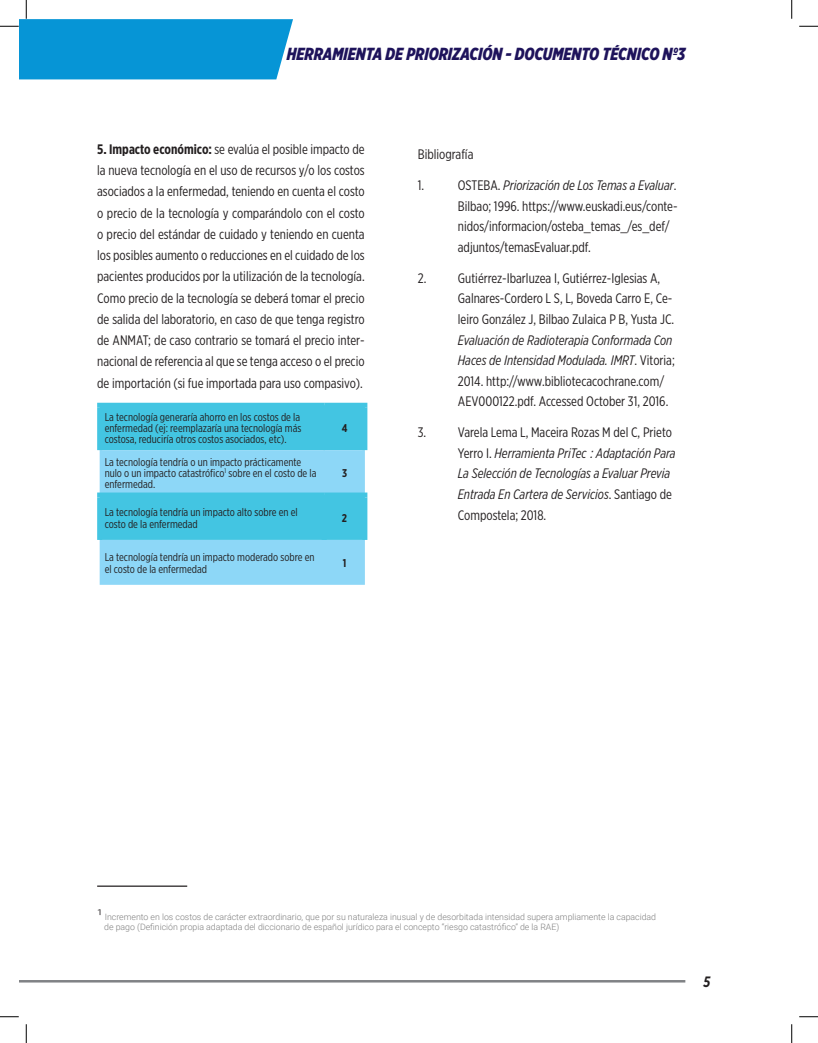
<style>
.page{position:relative;width:818px;height:1043px;background:#fff}
.page>*{position:absolute;margin:0;border:0;box-sizing:border-box;transform-origin:0 0}
.t1{font:italic 900 17.5px "Gotham X Narrow";color:#1e135b}
.t2{font:italic 700 15px "Gotham X Narrow";color:#231f20}
.Heading_3{font:13.75px/21.2px "Gotham X Narrow";color:#231f20}
.t3{font:italic 13.75px/20.6px "Gotham X Narrow";color:#231f20}
.t4{font:11.25px/11.2px "Gotham X Narrow";color:#231f20}
.t5{font:700 11.25px "Gotham X Narrow";color:#231f20}
.t6{font:300 8.75px/10.5px "Roboto";color:#7f7f7f}
.s1{font-weight:700}
.s2{font-style:italic}
.s3{font-style:normal}
.s4{font-size:15px;color:#231f20}
</style>
<div class="page">
<hr style="left:19px;top:980px;width:666px;height:2px;background:#808285">
<div style="left:102px;top:408px;width:260px;height:42px;background:#43c5e2"></div>
<svg style="left:100px;top:450px;width:265px;height:135px;background:#75d1f0"></svg>
<hr style="left:323px;top:408px;width:2px;height:42px;background:#43c5e2">
<div style="left:97px;top:403px;width:227px;height:5px;background:#43c5e2"></div>
<div style="left:324px;top:403px;width:43px;height:5px;background:#43c5e2"></div>
<div style="left:97px;top:408px;width:5px;height:42px;background:#43c5e2"></div>
<div style="left:362px;top:408px;width:5px;height:42px;background:#43c5e2"></div>
<div style="left:321px;top:497px;width:5px;height:43px;background:#43c5e2"></div>
<div style="left:97px;top:492px;width:227px;height:5px;background:#43c5e2"></div>
<div style="left:324px;top:492px;width:43px;height:5px;background:#43c5e2"></div>
<div style="left:97px;top:497px;width:5px;height:43px;background:#43c5e2"></div>
<div style="left:362px;top:497px;width:5px;height:43px;background:#43c5e2"></div>
<hr style="left:97px;top:885px;width:90px;height:1px;background:#231f20">
<svg style="left:799px;top:25px;width:19px;height:2px"></svg>
<svg style="left:0;top:1016px;width:19px;height:1px"></svg>
<svg style="left:799px;top:1016px;width:19px;height:1px"></svg>
<svg style="left:0;top:0;width:293px;height:79px"></svg>
<svg style="left:25px;top:1024px;width:2px;height:18px"></svg>
<svg style="left:791px;top:0;width:1px;height:19px"></svg>
<svg style="left:791px;top:1024px;width:1px;height:18px"></svg>
<p class="t1" style="left:287px;top:43px;width:400px">HERRAMIENTA DE PRIORIZACIÓN - DOCUMENTO TÉCNICO Nº3</p>
<p class="Heading_3" style="left:97px;top:138px;width:269px;text-align:justify"><span class="s1">5. Impacto económico:</span> se evalúa el posible impacto de la nueva tecnología en el uso de recursos y/o los costos asociados a la enfermedad, teniendo en cuenta el costo o precio de la tecnología y comparándolo con el costo o precio del estándar de cuidado y teniendo en cuenta los posibles aumento o reducciones en el cuidado de los pacientes producidos por la utilización de la tecnología.<br>Como precio de la tecnología se deberá tomar el precio de salida del laboratorio, en caso de que tenga registro de ANMAT; de caso contrario se tomará el precio inter&shy;nacional de referencia al que se tenga acceso o el precio de importación (si fue importada para uso compasivo).</p>
<p class="t4" style="left:105px;top:411px;width:198px;text-align:justify">La tecnología generaría ahorro en los costos de la enfermedad (ej: reemplazaría una tecnología más costosa, reduciría otros costos asociados, etc).</p>
<p class="t5" style="left:341px;top:421px;width:7px">4</p>
<p class="t4" style="left:105px;top:456px;width:213px">La tecnología tendría o un impacto prácticamente nulo o un impacto catastrófico<sup>1</sup> sobre en el costo de la enfermedad.</p>
<p class="t5" style="left:342px;top:466px;width:7px">3</p>
<p class="t4" style="left:105px;top:506px;width:194px">La tecnología tendría un impacto alto sobre en el costo de la enfermedad</p>
<p class="t5" style="left:342px;top:511px;width:7px">2</p>
<p class="t4" style="left:105px;top:551px;width:211px">La tecnología tendría un impacto moderado sobre en el costo de la enfermedad</p>
<p class="t5" style="left:343px;top:556px;width:5px">1</p>
<p class="Heading_3" style="left:418px;top:144px;width:57px">Bibliografía</p>
<p class="Heading_3" style="left:418px;top:174px;width:8px">1.</p>
<p class="Heading_3" style="left:458px;top:175px;width:221px;line-height:20.6px">OSTEBA. <span class="s2">Priorización de Los Temas a Evaluar</span>.<br>Bilbao; 1996. https://www.euskadi.eus/conte&shy;nidos/informacion/osteba_temas_/es_def/ adjuntos/temasEvaluar.pdf.</p>
<p class="Heading_3" style="left:458px;top:267px;width:218px;line-height:20.6px;text-indent:-40px">2. Gutiérrez-Ibarluzea I, Gutiérrez-Iglesias A, Galnares-Cordero L S, L, Boveda Carro E, Ce&shy;leiro González J, Bilbao Zulaica P B, Yusta JC.<br><span class="s2">Evaluación de Radioterapia Conformada Con Haces de Intensidad Modulada. IMRT</span>. Vitoria; 2014. http://www.bibliotecacochrane.com/ AEV000122.pdf. Accessed October 31, 2016.</p>
<p class="t3" style="left:458px;top:421px;width:219px;text-indent:-40px"><span class="s3">3. Varela Lema L, Maceira Rozas M del C, Prieto Yerro I.</span> Herramienta PriTec : Adaptación Para La Selección de Tecnologías a Evaluar Previa Entrada En Cartera de Servicios<span class="s3">. Santiago de Compostela; 2018.</span></p>
<p class="t6" style="left:104px;top:911px;width:553px;text-indent:-7px"><span class="s4">¹</span> Incremento en los costos de carácter extraordinario, que por su naturaleza inusual y de desorbitada intensidad supera ampliamente la capacidad de pago (Definición propia adaptada del diccionario de español jurídico para el concepto “riesgo catastrófico” de la RAE)</p>
<p class="t2" style="left:703px;top:972px;width:8px">5</p>
</div>
